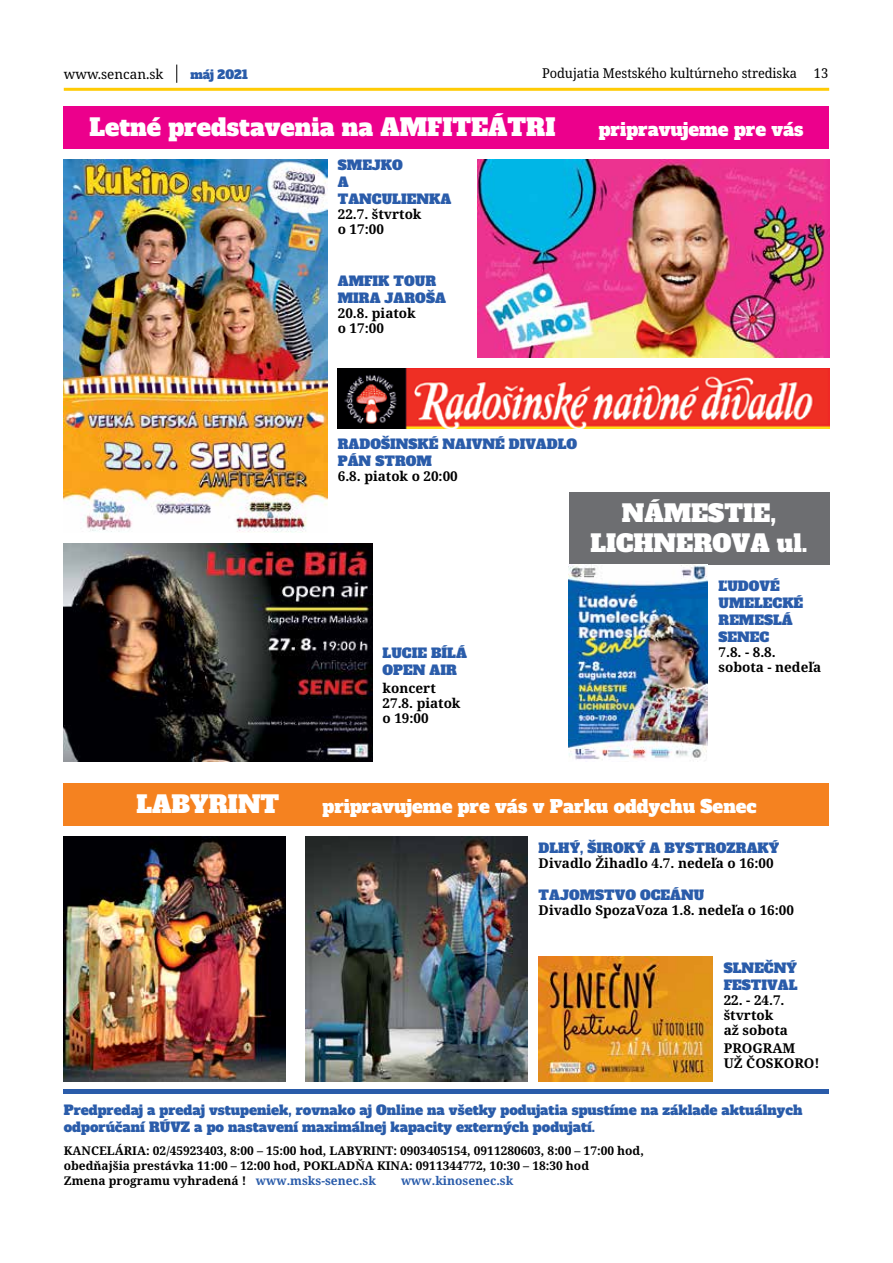
<style>
.page{position:relative;width:893px;height:1263px;background:#fff}
.page>*{position:absolute;margin:0;border:0;box-sizing:border-box;transform-origin:0 0}
.t1{font:24px/30px "Alfa Slab One";color:#fff;text-align:center}
.t2{font:18px "Alfa Slab One";color:#fff}
.t3{font:13.5px/17px "Alfa Slab One";color:#2a5caa}
.t4{font:700 13.5px/14.7px "Noto Serif";color:#000}
.t5{font:13.5px "Noto Serif";letter-spacing:-.005em;color:#000;scale:.95 1}
.t6{font:13.5px "Noto Serif";letter-spacing:-.005em;color:#000}
.t7{font:700 12px/14.7px "Noto Serif";color:#000}
.t8{font:700 12px "Noto Serif";color:#2a5caa}
.t9{font:12px "Alfa Slab One";color:#2a5caa}
.s1{color:#2a5caa}
</style>
<div class="page">
<hr style="left:64px;top:88px;width:765px;height:3px;background:#ffcb05">
<svg style="left:176px;top:65px;width:1px;height:18px"></svg>
<div style="left:64px;top:106px;width:765px;height:43px;background:#ec008c"></div>
<hr style="left:64px;top:1090px;width:765px;height:4px;background:#2a5caa">
<div style="left:569px;top:492px;width:260px;height:73px;background:#6d6e71"></div>
<img style="left:64px;top:160px;width:263px;height:372px">
<img style="left:338px;top:369px;width:491px;height:59px">
<img style="left:478px;top:160px;width:351px;height:197px">
<img style="left:64px;top:543px;width:308px;height:218px">
<img style="left:569px;top:565px;width:139px;height:195px">
<img style="left:539px;top:956px;width:174px;height:125px">
<img style="left:64px;top:836px;width:222px;height:245px">
<img style="left:306px;top:836px;width:222px;height:245px">
<div style="left:64px;top:783px;width:765px;height:43px;background:#f58220"></div>
<p class="t6" style="left:64px;top:65px;width:101px">www.sencan.sk</p>
<p class="t9" style="left:190px;top:64px;width:59px">máj 2021</p>
<p class="t5" style="left:542px;top:64px;width:270px">Podujatia Mestského kultúrneho strediska</p>
<p class="t5" style="left:814px;top:64px;width:17px">13</p>
<h1 class="t1" style="left:89px;top:110px;width:468px">Letné predstavenia na AMFITEÁTRI</h1>
<h2 class="t2" style="left:599px;top:114px;width:206px">pripravujeme pre vás</h2>
<p class="t3" style="left:338px;top:155px;width:115px">SMEJKO<br>A<br>TANCULIENKA</p>
<p class="t4" style="left:338px;top:207px;width:85px">22.7. štvrtok o 17:00</p>
<p class="t3" style="left:338px;top:271px;width:110px">AMFIK TOUR<br>MIRA JAROŠA</p>
<p class="t4" style="left:338px;top:306px;width:79px">20.8. piatok o 17:00</p>
<p class="t3" style="left:338px;top:435px;width:241px">RADOŠINSKÉ NAIVNÉ DIVADLO<br>PÁN STROM</p>
<p class="t4" style="left:338px;top:469px;width:122px">6.8. piatok o 20:00</p>
<p class="t3" style="left:383px;top:643px;width:86px">LUCIE BÍLÁ<br>OPEN AIR</p>
<p class="t4" style="left:383px;top:681px;width:79px">koncert<br>27.8. piatok o 19:00</p>
<h1 class="t1" style="left:590px;top:496px;width:219px">NÁMESTIE,<br>LICHNEROVA ul.</h1>
<p class="t3" style="left:718px;top:576px;width:86px">ĽUDOVÉ<br>UMELECKÉ<br>REMESLÁ<br>SENEC</p>
<p class="t4" style="left:718px;top:645px;width:104px">7.8. - 8.8. sobota - nedeľa</p>
<h1 class="t1" style="left:137px;top:787px;width:144px">LABYRINT</h1>
<h2 class="t2" style="left:323px;top:791px;width:436px">pripravujeme pre vás v Parku oddychu Senec</h2>
<p class="t3" style="left:539px;top:839px;width:242px">DLHÝ, ŠIROKÝ A BYSTROZRAKÝ</p>
<p class="t3" style="left:539px;top:885px;width:167px">TAJOMSTVO OCEÁNU</p>
<p class="t4" style="left:539px;top:856px;width:236px">Divadlo Žihadlo 4.7. nedeľa o 16:00</p>
<p class="t4" style="left:539px;top:903px;width:257px">Divadlo SpozaVoza 1.8. nedeľa o 16:00</p>
<p class="t3" style="left:724px;top:958px;width:75px">SLNEČNÝ<br>FESTIVAL</p>
<p class="t4" style="left:724px;top:993px;width:66px">22. - 24.7. štvrtok až sobota</p>
<p class="t4" style="left:724px;top:1041px;width:97px">PROGRAM<br>UŽ ČOSKORO!</p>
<p class="t3" style="left:64px;top:1100px;width:740px">Predpredaj a predaj vstupeniek, rovnako aj Online na všetky podujatia spustíme na základe aktuálnych odporúčaní RÚVZ a po nastavení maximálnej kapacity externých podujatí.</p>
<p class="t7" style="left:64px;top:1144px;width:582px">KANCELÁRIA: 02/45923403, 8:00 – 15:00 hod, LABYRINT: 0903405154, 0911280603, 8:00 – 17:00 hod, obedňajšia prestávka 11:00 – 12:00 hod, POKLADŇA KINA: 0911344772, 10:30 – 18:30 hod<br>Zmena programu vyhradená ! <span class="s1">www.msks-senec.sk</span></p>
<p class="t8" style="left:401px;top:1172px;width:114px">www.kinosenec.sk</p>
</div>
